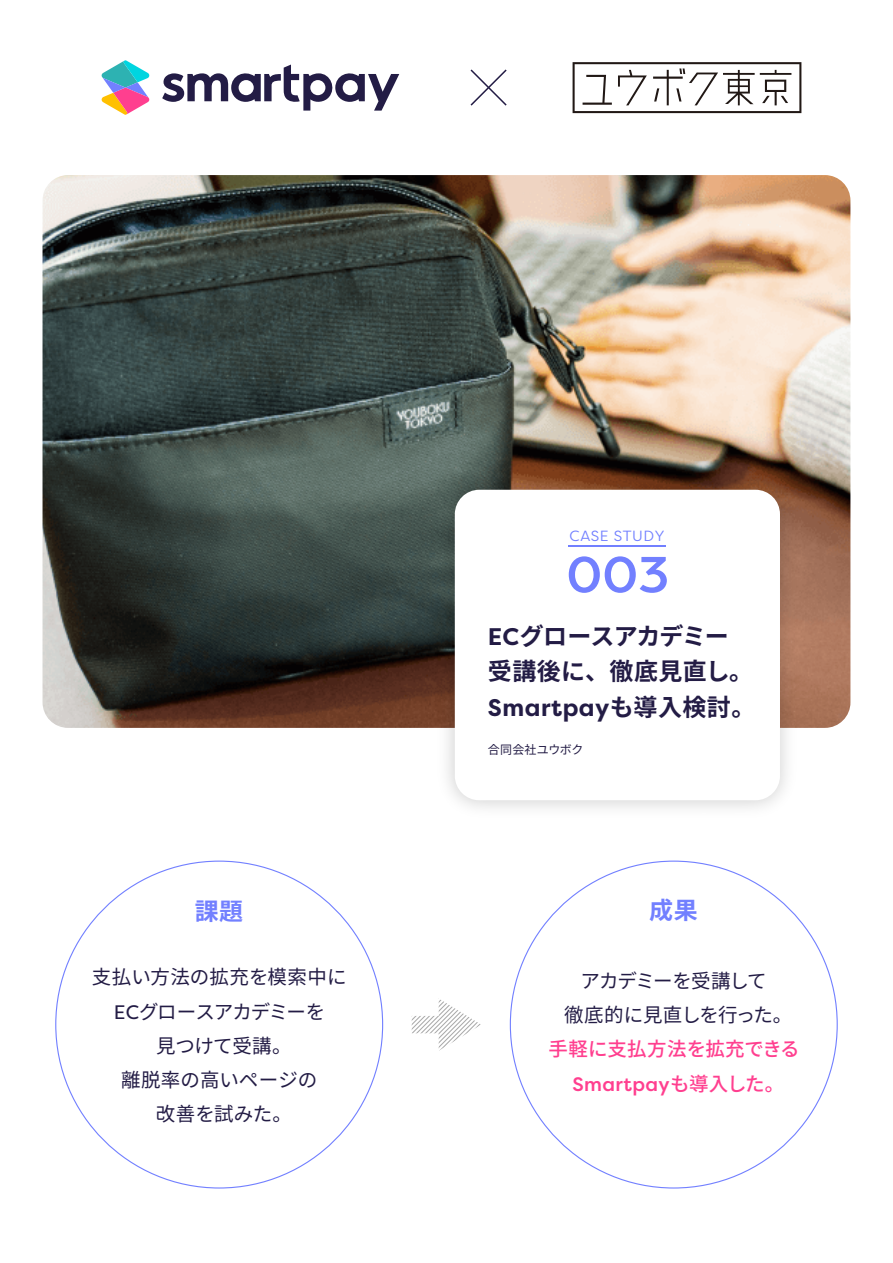
<style>
.page{position:relative;width:893px;height:1263px;background:#fff}
.page>*{position:absolute;margin:0;border:0;box-sizing:border-box;transform-origin:0 0}
.t1{font:500 50.55px "Filson Pro";color:#7280ff}
.t2{font:700 24px/35.4px "Noto Sans JP";letter-spacing:-.025em;color:#231c45}
.t3{font:700 24px "Filson Pro";letter-spacing:.02em;color:#231c45}
.t4{font:700 24px "Noto Sans JP";color:#7280ff}
.t5{font:19.5px/34.2px "Noto Sans JP";letter-spacing:-.005em;color:#231c45;text-align:center}
.t6{font:19.5px/34.2px "Noto Sans JP";letter-spacing:-.045em;color:#231c45;text-align:center}
.t7{font:500 19.5px "Filson Pro";letter-spacing:.02em;color:#ff3f8f}
.t8{font:500 19.5px "Noto Sans JP";letter-spacing:.01em;color:#ff3f8f}
.t9{font:14.7px "Filson Pro";letter-spacing:.04em;color:#7280ff}
.t10{font:12px "Noto Sans JP";letter-spacing:.005em;color:#231c45}
.s1{font-family:"Filson Pro"}
.s2{font-family:"Noto Sans JP"}
</style>
<div class="page">
<img style="left:43px;top:175px;width:807px;height:553px">
<svg style="left:470px;top:69px;width:37px;height:37px"></svg>
<svg style="left:162px;top:65px;width:237px;height:46px"></svg>
<svg style="left:102px;top:60px;width:47px;height:55px"></svg>
<img style="left:429px;top:464px;width:377px;height:344px">
<div style="left:455px;top:490px;width:325px;height:310px;background:#fff;border-radius:25px"></div>
<svg style="left:412px;top:999px;width:69px;height:52px"></svg>
<svg style="left:573px;top:62px;width:228px;height:51px"></svg>
<hr style="left:568px;top:546px;width:98px;height:1px;background:#7280ff">
<p class="t4" style="left:195px;top:898px;width:50px">課題</p>
<p class="t5" style="left:92px;top:960px;width:256px">支払い方法の拡充を模索中に<br><span class="s1">EC</span>グロースアカデミーを<br>見つけて受講。<br>離脱率の高いページの<br>改善を試みた。</p>
<p class="t9" style="left:570px;top:526px;width:96px">CASE STUDY</p>
<h1 class="t1" style="left:566px;top:540px;width:104px">003</h1>
<p class="t2" style="left:488px;top:619px;width:267px"><span class="s1">EC</span>グロースアカデミー受講後に、徹底見直し。</p>
<p class="t3" style="left:488px;top:692px;width:269px">Smartpay<span class="s2">も導入検討。</span></p>
<p class="t10" style="left:488px;top:743px;width:97px">合同会社ユウボク</p>
<p class="t4" style="left:649px;top:896px;width:50px">成果</p>
<p class="t6" style="left:564px;top:964px;width:230px">アカデミーを受講して<br>徹底的に見直しを行った。</p>
<p class="t8" style="left:548px;top:1038px;width:253px">手軽に支払方法を拡充できる</p>
<p class="t7" style="left:572px;top:1070px;width:213px">Smartpay<span class="s2">も導入した。</span></p>
</div>
